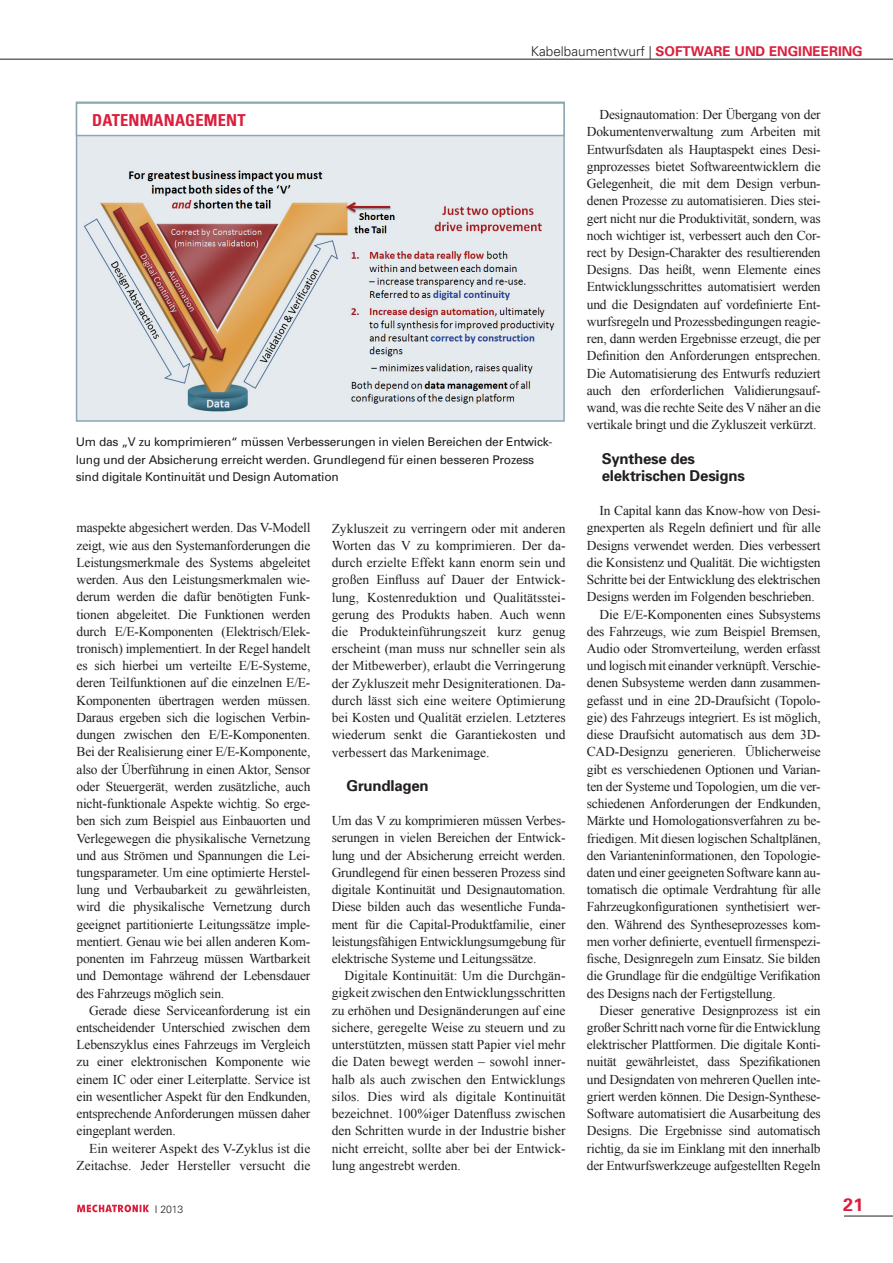
<style>
.page{position:relative;width:893px;height:1263px;background:#fff}
.page>*{position:absolute;margin:0;border:0;box-sizing:border-box;transform-origin:0 0}
.t1{font:700 18px "Univers";color:#da1f3d}
.t2{font:700 condensed 16.5px "Univers";letter-spacing:.01em;color:#da1f3d}
.t3{font:700 15px/17.2px "Univers";letter-spacing:-.015em;color:#231f20}
.t4{font:13.5px/17.2px "Times New Roman";letter-spacing:-.015em;color:#231f20;text-align:justify}
.t5{font:700 13.5px "Univers";color:#da1f3d}
.t6{font:12px/17.2px "Univers";letter-spacing:-.02em;color:#231f20}
.t7{font:300 10.5px "Univers";color:#231f20}
.s1{font-weight:300;color:#231f20}
.s2{font-weight:300;font-size:17.85px;color:#231f20}
.s3{font-weight:400}
</style>
<div class="page">
<hr style="left:0;top:59px;width:893px;height:1px;background:#231f20">
<svg style="left:77px;top:1204px;width:72px;height:8px"></svg>
<hr style="left:844px;top:1216px;width:49px;height:1px;background:#231f20">
<div style="left:76px;top:102px;width:489px;height:320px;background:#e4eaee;border:2px solid #8ba6b3"></div>
<div style="left:77px;top:103px;width:487px;height:33px;background:#fff"></div>
<div style="left:76px;top:102px;width:489px;height:34px;border:2px solid #8ba6b3"></div>
<img style="left:77px;top:148px;width:487px;height:273px">
<p class="t5" style="left:531px;top:42px;width:333px"><span class="s1">Kabelbaumentwurf</span> <span class="s2">|</span> software und Engineering</p>
<p class="t2" style="left:92px;top:110px;width:155px">DATENMANAGEMENT</p>
<p class="t6" style="left:76px;top:433px;width:478px">Um das „V zu komprimieren“ müssen Verbesserungen in vielen Bereichen der Entwick&shy;lung und der Absicherung erreicht werden. Grundlegend für einen besseren Prozess sind digitale Kontinuität und Design Automation</p>
<p class="t4" style="left:77px;top:519px;width:235px">maspekte abgesichert werden. Das V-Modell zeigt, wie aus den Systemanforderungen die Leistungsmerkmale des Systems abgeleitet werden. Aus den Leistungsmerkmalen wie&shy;derum werden die dafür benötigten Funk&shy;tionen abgeleitet. Die Funktionen werden durch E/E-Komponenten (Elektrisch/Elek&shy;tronisch) implementiert. In der Regel handelt es sich hierbei um verteilte E/E-Systeme, deren Teilfunktionen auf die einzelnen E/E-Komponenten übertragen werden müssen.<br>Daraus ergeben sich die logischen Verbin&shy;dungen zwischen den E/E-Komponenten.<br>Bei der Realisierung einer E/E-Komponente, also der Überführung in einen Aktor, Sensor oder Steuergerät, werden zusätzliche, auch nicht-funktionale Aspekte wichtig. So erge&shy;ben sich zum Beispiel aus Einbauorten und Verlegewegen die physikalische Vernetzung und aus Strömen und Spannungen die Lei&shy;tungsparameter. Um eine optimierte Herstel&shy;lung und Verbaubarkeit zu gewährleisten, wird die physikalische Vernetzung durch geeignet partitionierte Leitungssätze imple&shy;mentiert. Genau wie bei allen anderen Kom&shy;ponenten im Fahrzeug müssen Wartbarkeit und Demontage während der Lebensdauer des Fahrzeugs möglich sein.</p>
<p class="t4" style="left:77px;top:1001px;width:235px;text-indent:13px">Gerade diese Serviceanforderung ist ein entscheidender Unterschied zwischen dem Lebenszyklus eines Fahrzeugs im Vergleich zu einer elektronischen Komponente wie einem IC oder einer Leiterplatte. Service ist ein wesentlicher Aspekt für den Endkunden, entsprechende Anforderungen müssen daher eingeplant werden.</p>
<p class="t4" style="left:77px;top:1139px;width:235px;text-align:right">Ein weiterer Aspekt des V-Zyklus ist die<br>Zeitachse. Jeder Hersteller versucht die</p>
<p class="t4" style="left:332px;top:519px;width:235px">Zykluszeit zu verringern oder mit anderen Worten das V zu komprimieren. Der da&shy;durch erzielte Effekt kann enorm sein und großen Einfluss auf Dauer der Entwick&shy;lung, Kostenreduktion und Qualitätsstei&shy;gerung des Produkts haben. Auch wenn die Produkteinführungszeit kurz genug erscheint (man muss nur schneller sein als der Mitbewerber), erlaubt die Verringerung der Zykluszeit mehr Designiterationen. Da&shy;durch lässt sich eine weitere Optimierung bei Kosten und Qualität erzielen. Letzteres wiederum senkt die Garantiekosten und verbessert das Markenimage.</p>
<p class="t3" style="left:347px;top:776px;width:84px">Grundlagen</p>
<p class="t4" style="left:332px;top:812px;width:235px">Um das V zu komprimieren müssen Verbes&shy;serungen in vielen Bereichen der Entwick&shy;lung und der Absicherung erreicht werden.<br>Grundlegend für einen besseren Prozess sind digitale Kontinuität und Designautomation.<br>Diese bilden auch das wesentliche Funda&shy;ment für die Capital-Produktfamilie, einer leistungsfähigen Entwicklungsumgebung für elektrische Systeme und Leitungssätze.</p>
<p class="t4" style="left:332px;top:967px;width:235px;text-indent:13px">Digitale Kontinuität: Um die Durchgän&shy;gigkeit zwischen den Entwicklungsschritten zu erhöhen und Designänderungen auf eine sichere, geregelte Weise zu steuern und zu unterstützten, müssen statt Papier viel mehr die Daten bewegt werden – sowohl inner&shy;halb als auch zwischen den Entwicklungs silos. Dies wird als digitale Kontinuität bezeichnet. 100%iger Datenfluss zwischen den Schritten wurde in der Industrie bisher nicht erreicht, sollte aber bei der Entwick&shy;lung angestrebt werden.</p>
<p class="t4" style="left:587px;top:106px;width:235px;text-indent:13px">Designautomation: Der Übergang von der Dokumentenverwaltung zum Arbeiten mit Entwurfsdaten als Hauptaspekt eines Desi&shy;gnprozesses bietet Softwareentwicklern die Gelegenheit, die mit dem Design verbun&shy;denen Prozesse zu automatisieren. Dies stei&shy;gert nicht nur die Produktivität, sondern, was noch wichtiger ist, verbessert auch den Cor&shy;rect by Design-Charakter des resultierenden Designs. Das heißt, wenn Elemente eines Entwicklungsschrittes automatisiert werden und die Designdaten auf vordefinierte Ent&shy;wurfsregeln und Prozessbedingungen reagie&shy;ren, dann werden Ergebnisse erzeugt, die per Definition den Anforderungen entsprechen.<br>Die Automatisierung des Entwurfs reduziert auch den erforderlichen Validierungsauf&shy;wand, was die rechte Seite des V näher an die vertikale bringt und die Zykluszeit verkürzt.</p>
<p class="t3" style="left:602px;top:449px;width:145px">Synthese des elektrischen Designs</p>
<p class="t4" style="left:600px;top:502px;width:223px">In Capital kann das Know-how von Desi-</p>
<p class="t4" style="left:587px;top:519px;width:235px">gnexperten als Regeln definiert und für alle</p>
<p class="t4" style="left:587px;top:536px;width:235px">Designs verwendet werden. Dies verbessert</p>
<p class="t4" style="left:587px;top:553px;width:235px">die Konsistenz und Qualität. Die wichtigsten</p>
<p class="t4" style="left:587px;top:571px;width:235px">Schritte bei der Entwicklung des elektrischen</p>
<p class="t4" style="left:587px;top:588px;width:229px">Designs werden im Folgenden beschrieben.</p>
<p class="t4" style="left:600px;top:605px;width:223px">Die E/E-Komponenten eines Subsystems</p>
<p class="t4" style="left:587px;top:622px;width:235px">des Fahrzeugs, wie zum Beispiel Bremsen,</p>
<p class="t4" style="left:587px;top:640px;width:235px">Audio oder Stromverteilung, werden erfasst</p>
<p class="t4" style="left:587px;top:657px;width:235px">und logisch mit einander verknüpft. Verschie-</p>
<p class="t4" style="left:587px;top:674px;width:235px">denen Subsysteme werden dann zusammen-</p>
<p class="t4" style="left:587px;top:691px;width:235px">gefasst und in eine 2D-Draufsicht (Topolo-</p>
<p class="t4" style="left:587px;top:708px;width:235px">gie) des Fahrzeugs integriert. Es ist möglich,</p>
<p class="t4" style="left:587px;top:726px;width:235px">diese Draufsicht automatisch aus dem 3D-</p>
<p class="t4" style="left:587px;top:743px;width:235px">CAD-Designzu generieren. Üblicherweise</p>
<p class="t4" style="left:587px;top:760px;width:235px">gibt es verschiedenen Optionen und Varian-</p>
<p class="t4" style="left:587px;top:777px;width:235px">ten der Systeme und Topologien, um die ver-</p>
<p class="t4" style="left:587px;top:795px;width:235px">schiedenen Anforderungen der Endkunden,</p>
<p class="t4" style="left:587px;top:812px;width:235px">Märkte und Homologationsverfahren zu be-</p>
<p class="t4" style="left:587px;top:829px;width:235px">friedigen. Mit diesen logischen Schaltplänen,</p>
<p class="t4" style="left:587px;top:846px;width:235px">den Varianteninformationen, den Topologie-</p>
<p class="t4" style="left:587px;top:864px;width:235px">daten und einer geeigneten Software kann au-</p>
<p class="t4" style="left:587px;top:881px;width:235px">tomatisch die optimale Verdrahtung für alle</p>
<p class="t4" style="left:587px;top:898px;width:235px">Fahrzeugkonfigurationen synthetisiert wer-</p>
<p class="t4" style="left:587px;top:915px;width:235px">den. Während des Syntheseprozesses kom-</p>
<p class="t4" style="left:587px;top:932px;width:235px">men vorher definierte, eventuell firmenspezi-</p>
<p class="t4" style="left:587px;top:950px;width:235px">fische, Designregeln zum Einsatz. Sie bilden</p>
<p class="t4" style="left:587px;top:967px;width:235px">die Grundlage für die endgültige Verifikation</p>
<p class="t4" style="left:587px;top:984px;width:191px">des Designs nach der Fertigstellung.</p>
<p class="t4" style="left:600px;top:1001px;width:223px">Dieser generative Designprozess ist ein</p>
<p class="t4" style="left:587px;top:1019px;width:235px">großer Schritt nach vorne für die Entwicklung</p>
<p class="t4" style="left:587px;top:1036px;width:235px">elektrischer Plattformen. Die digitale Konti-</p>
<p class="t4" style="left:587px;top:1053px;width:235px">nuität gewährleistet, dass Spezifikationen</p>
<p class="t4" style="left:587px;top:1070px;width:235px">und Designdaten von mehreren Quellen inte-</p>
<p class="t4" style="left:587px;top:1087px;width:235px">griert werden können. Die Design-Synthese-</p>
<p class="t4" style="left:587px;top:1105px;width:235px">Software automatisiert die Ausarbeitung des</p>
<p class="t4" style="left:587px;top:1122px;width:235px">Designs. Die Ergebnisse sind automatisch</p>
<p class="t4" style="left:587px;top:1139px;width:235px">richtig, da sie im Einklang mit den innerhalb</p>
<p class="t4" style="left:587px;top:1156px;width:235px">der Entwurfswerkzeuge aufgestellten Regeln</p>
<p class="t7" style="left:155px;top:1202px;width:30px"><span class="s3">|</span> 2013</p>
<h1 class="t1" style="left:843px;top:1193px;width:22px">21</h1>
</div>
